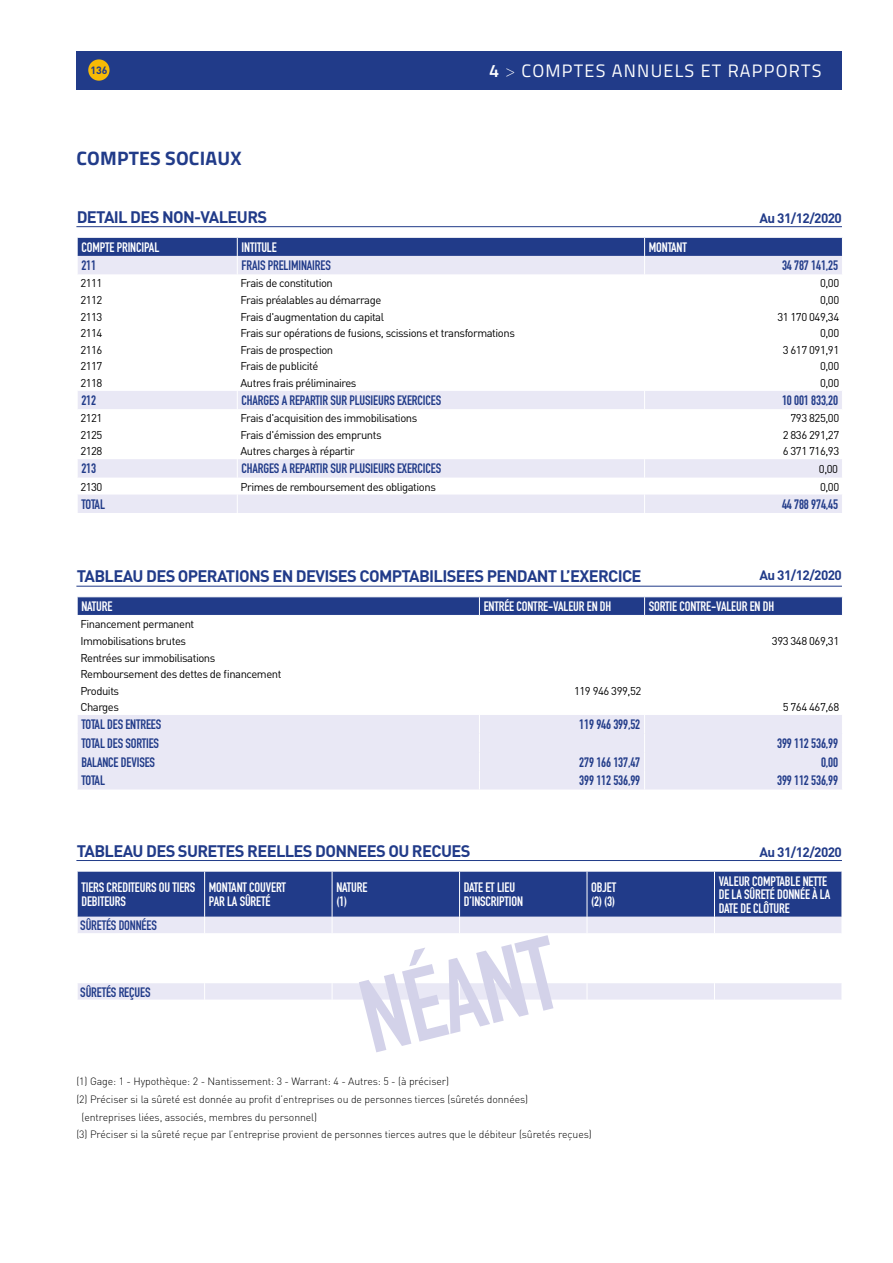
<style>
.page{position:relative;width:893px;height:1263px;background:#fff}
.page>*{position:absolute;margin:0;border:0;box-sizing:border-box;transform-origin:0 0}
.t1{font:101.55px "DIN Engschrift";color:#d3d2e9}
.t2{font:700 19.5px "Titillium Web";letter-spacing:.01em;color:#213b89}
.t3{font:18px "Titillium Web";letter-spacing:.07em;color:#fff}
.t4{font:700 16.5px "DIN";letter-spacing:-.04em;color:#213b89}
.t5{font:13.5px "DIN Engschrift";letter-spacing:-.01em;color:#213b89}
.t6{font:13.5px/13.5px "DIN Engschrift";letter-spacing:-.01em;color:#fff}
.t7{font:700 13.5px "DIN";letter-spacing:-.04em;color:#213b89}
.t8{font:11.25px/16.6px "DIN";letter-spacing:-.04em;color:#000}
.t9{font:300 10.5px "DIN";letter-spacing:-.01em;color:#000}
.t10{font:700 10.5px "DIN";color:#213b89}
.s1{font-weight:600}
.s2{font-weight:100}
</style>
<div class="page">
<hr style="left:76px;top:226px;width:766px;height:1px;background:#213b89">
<hr style="left:76px;top:586px;width:766px;height:1px;background:#213b89">
<hr style="left:76px;top:860px;width:766px;height:1px;background:#213b89">
<div style="left:78px;top:494px;width:764px;height:19px;background:#e9e8f5"></div>
<svg style="left:78px;top:391px;width:764px;height:87px"></svg>
<svg style="left:237px;top:391px;width:1px;height:18px"></svg>
<svg style="left:237px;top:459px;width:1px;height:19px"></svg>
<svg style="left:237px;top:494px;width:1px;height:19px"></svg>
<svg style="left:644px;top:391px;width:1px;height:18px"></svg>
<svg style="left:644px;top:459px;width:1px;height:19px"></svg>
<svg style="left:644px;top:494px;width:1px;height:19px"></svg>
<hr style="left:77px;top:426px;width:160px;height:1px;background:#fff">
<hr style="left:77px;top:442px;width:160px;height:1px;background:#fff">
<hr style="left:237px;top:426px;width:408px;height:1px;background:#fff">
<hr style="left:237px;top:442px;width:408px;height:1px;background:#fff">
<hr style="left:645px;top:426px;width:197px;height:1px;background:#fff">
<hr style="left:645px;top:442px;width:197px;height:1px;background:#fff">
<svg style="left:77px;top:237px;width:766px;height:37px;background:#8894c0"></svg>
<div style="left:78px;top:715px;width:764px;height:74px;background:#e9e8f5"></div>
<svg style="left:479px;top:715px;width:1px;height:74px"></svg>
<svg style="left:644px;top:715px;width:1px;height:74px"></svg>
<svg style="left:77px;top:597px;width:766px;height:18px;background:#263f8b"></svg>
<div style="left:78px;top:983px;width:764px;height:17px;background:#e9e8f5"></div>
<svg style="left:77px;top:871px;width:765px;height:62px;background:#596ca7"></svg>
<svg style="left:204px;top:983px;width:1px;height:17px"></svg>
<svg style="left:332px;top:983px;width:1px;height:17px"></svg>
<svg style="left:459px;top:983px;width:1px;height:17px"></svg>
<svg style="left:587px;top:983px;width:1px;height:17px"></svg>
<svg style="left:714px;top:983px;width:1px;height:17px"></svg>
<div style="left:76px;top:51px;width:766px;height:38px;background:#213b89"></div>
<div style="left:88px;top:59px;width:22px;height:22px;background:#f7ba05;border-radius:50%"></div>
<p class="t10" style="left:90px;top:63px;width:19px">136</p>
<h3 class="t3" style="left:489px;top:57px;width:334px"><span class="s1">4</span> <span class="s2">&gt;</span> COMPTES ANNUELS ET RAPPORTS</h3>
<h2 class="t2" style="left:77px;top:143px;width:166px">COMPTES SOCIAUX</h2>
<h3 class="t4" style="left:77px;top:206px;width:192px">DETAIL DES NON-VALEURS</h3>
<p class="t7" style="left:759px;top:209px;width:84px">Au 31/12/2020</p>
<p class="t6" style="left:81px;top:240px;width:79px">COMPTE PRINCIPAL</p>
<p class="t6" style="left:242px;top:240px;width:37px">INTITULE</p>
<p class="t6" style="left:649px;top:240px;width:40px">MONTANT</p>
<p class="t5" style="left:81px;top:258px;width:16px">211</p>
<p class="t5" style="left:242px;top:258px;width:91px">FRAIS PRELIMINAIRES</p>
<p class="t5" style="left:782px;top:258px;width:58px">34 787 141,25</p>
<p class="t8" style="left:80px;top:275px;width:24px">2111</p>
<p class="t8" style="left:240px;top:275px;width:94px">Frais de constitution</p>
<p class="t8" style="left:820px;top:275px;width:21px">0,00</p>
<p class="t8" style="left:80px;top:291px;width:24px">2112</p>
<p class="t8" style="left:240px;top:291px;width:142px">Frais préalables au démarrage</p>
<p class="t8" style="left:820px;top:291px;width:21px">0,00</p>
<p class="t8" style="left:80px;top:308px;width:24px">2113</p>
<p class="t8" style="left:240px;top:308px;width:145px">Frais d'augmentation du capital</p>
<p class="t8" style="left:777px;top:308px;width:63px">31 170 049,34</p>
<p class="t8" style="left:80px;top:325px;width:24px">2114</p>
<p class="t8" style="left:240px;top:325px;width:276px">Frais sur opérations de fusions, scissions et transformations</p>
<p class="t8" style="left:820px;top:325px;width:21px">0,00</p>
<p class="t8" style="left:80px;top:341px;width:24px">2116</p>
<p class="t8" style="left:240px;top:341px;width:94px">Frais de prospection</p>
<p class="t8" style="left:783px;top:341px;width:58px">3 617 091,91</p>
<p class="t8" style="left:80px;top:358px;width:24px">2117</p>
<p class="t8" style="left:240px;top:358px;width:80px">Frais de publicité</p>
<p class="t8" style="left:820px;top:358px;width:21px">0,00</p>
<p class="t8" style="left:80px;top:374px;width:24px">2118</p>
<p class="t8" style="left:240px;top:374px;width:118px">Autres frais préliminaires</p>
<p class="t8" style="left:820px;top:374px;width:21px">0,00</p>
<p class="t5" style="left:81px;top:392px;width:16px">212</p>
<p class="t5" style="left:242px;top:392px;width:201px">CHARGES A REPARTIR SUR PLUSIEURS EXERCICES</p>
<p class="t5" style="left:782px;top:392px;width:58px">10 001 833,20</p>
<p class="t8" style="left:80px;top:410px;width:24px">2121</p>
<p class="t8" style="left:240px;top:410px;width:178px">Frais d'acquisition des immobilisations</p>
<p class="t8" style="left:790px;top:410px;width:50px">793 825,00</p>
<p class="t8" style="left:80px;top:426px;width:24px">2125</p>
<p class="t8" style="left:240px;top:426px;width:143px">Frais d'émission des emprunts</p>
<p class="t8" style="left:783px;top:426px;width:58px">2 836 291,27</p>
<p class="t8" style="left:80px;top:443px;width:24px">2128</p>
<p class="t8" style="left:240px;top:443px;width:116px">Autres charges à répartir</p>
<p class="t8" style="left:783px;top:443px;width:58px">6 371 716,93</p>
<p class="t5" style="left:81px;top:461px;width:16px">213</p>
<p class="t5" style="left:242px;top:461px;width:201px">CHARGES A REPARTIR SUR PLUSIEURS EXERCICES</p>
<p class="t8" style="left:819px;top:460px;width:21px">0,00</p>
<p class="t8" style="left:80px;top:478px;width:24px">2130</p>
<p class="t8" style="left:240px;top:478px;width:197px">Primes de remboursement des obligations</p>
<p class="t8" style="left:820px;top:478px;width:21px">0,00</p>
<p class="t5" style="left:81px;top:496px;width:25px">TOTAL</p>
<p class="t5" style="left:782px;top:496px;width:58px">44 788 974,45</p>
<h3 class="t4" style="left:77px;top:566px;width:566px">TABLEAU DES OPERATIONS EN DEVISES COMPTABILISEES PENDANT L’EXERCICE</h3>
<p class="t7" style="left:759px;top:566px;width:84px">Au 31/12/2020</p>
<p class="t6" style="left:81px;top:600px;width:33px">NATURE</p>
<p class="t6" style="left:484px;top:600px;width:129px">ENTRÉE CONTRE-VALEUR EN DH</p>
<p class="t6" style="left:649px;top:600px;width:127px">SORTIE CONTRE-VALEUR EN DH</p>
<p class="t8" style="left:80px;top:616px;width:115px">Financement permanent<br>Immobilisations brutes</p>
<p class="t8" style="left:772px;top:632px;width:69px">393 348 069,31</p>
<p class="t8" style="left:80px;top:649px;width:203px">Rentrées sur immobilisations<br>Remboursement des dettes de financement<br>Produits</p>
<p class="t8" style="left:574px;top:682px;width:69px">119 946 399,52</p>
<p class="t8" style="left:80px;top:699px;width:40px">Charges</p>
<p class="t8" style="left:783px;top:699px;width:58px">5 764 467,68</p>
<p class="t5" style="left:81px;top:717px;width:81px">TOTAL DES ENTREES</p>
<p class="t5" style="left:579px;top:717px;width:63px">119 946 399,52</p>
<p class="t5" style="left:81px;top:735px;width:79px">TOTAL DES SORTIES</p>
<p class="t5" style="left:777px;top:735px;width:63px">399 112 536,99</p>
<p class="t5" style="left:81px;top:754px;width:75px">BALANCE DEVISES</p>
<p class="t5" style="left:579px;top:754px;width:63px">279 166 137,47</p>
<p class="t5" style="left:821px;top:754px;width:19px">0,00</p>
<p class="t5" style="left:81px;top:773px;width:25px">TOTAL</p>
<p class="t5" style="left:579px;top:773px;width:63px">399 112 536,99</p>
<p class="t5" style="left:777px;top:773px;width:63px">399 112 536,99</p>
<h3 class="t4" style="left:77px;top:840px;width:395px">TABLEAU DES SURETES REELLES DONNEES OU RECUES</h3>
<p class="t7" style="left:759px;top:843px;width:84px">Au 31/12/2020</p>
<p class="t6" style="left:81px;top:881px;width:115px">TIERS CREDITEURS OU TIERS<br>DEBITEURS</p>
<p class="t6" style="left:209px;top:881px;width:79px">MONTANT COUVERT<br>PAR LA SÛRETÉ</p>
<p class="t6" style="left:336px;top:881px;width:33px">NATURE (1)</p>
<p class="t6" style="left:464px;top:881px;width:61px">DATE ET LIEU<br>D’INSCRIPTION</p>
<p class="t6" style="left:591px;top:881px;width:26px">OBJET (2) (3)</p>
<p class="t6" style="left:719px;top:874px;width:113px">VALEUR COMPTABLE NETTE<br>DE LA SÛRETÉ DONNÉE À LA<br>DATE DE CLÔTURE</p>
<p class="t5" style="left:80px;top:917px;width:78px">SÛRETÉS DONNÉES</p>
<p class="t5" style="left:80px;top:984px;width:72px">SÛRETÉS REÇUES</p>
<h1 class="t1" style="left:349px;top:961px;width:200px;rotate:-14deg">NÉANT</h1>
<p class="t9" style="left:76px;top:1075px;width:374px">(1) Gage: 1 - Hypothèque: 2 - Nantissement: 3 - Warrant: 4 - Autres: 5 - (à préciser)</p>
<p class="t9" style="left:76px;top:1092px;width:453px">(2) Préciser si la sûreté est donnée au profit d’entreprises ou de personnes tierces (sûretés données)</p>
<p class="t9" style="left:82px;top:1110px;width:237px">(entreprises liées, associés, membres du personnel)</p>
<p class="t9" style="left:76px;top:1128px;width:517px">(3) Préciser si la sûreté reçue par l’entreprise provient de personnes tierces autres que le débiteur (sûretés reçues)</p>
</div>
